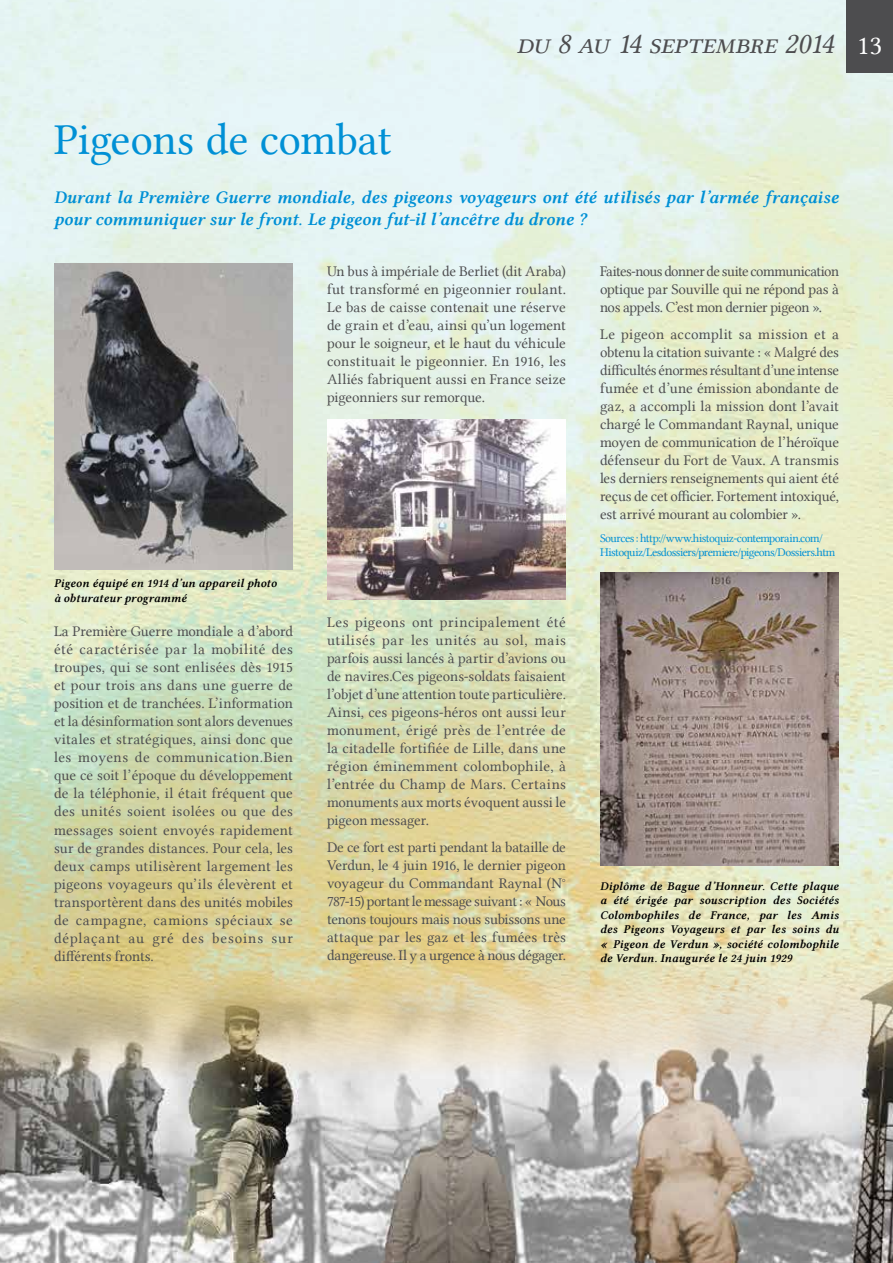
<style>
.page{position:relative;width:893px;height:1263px;background:#fff}
.page>*{position:absolute;margin:0;border:0;box-sizing:border-box;transform-origin:0 0}
.t1{font:45px "Lin Libertine";letter-spacing:-.01em;color:#0090d5}
.t2{font:30px "Lin Libertine Capitals I";letter-spacing:-.01em;color:#4d4d4f}
.t3{font:18px/21.6px "Lin Libertine ZI";letter-spacing:-.01em;color:#0090d5}
.t4{font:15px/18px "Lin Libertine";letter-spacing:-.005em;color:#4d4d4f;text-align:justify}
.t5{font:12px/14.4px "Lin Libertine ZI";letter-spacing:.005em;color:#000}
.t6{font:12px/14.4px "Lin Libertine";letter-spacing:-.045em;color:#0090d5}
.s1{font-family:"Lin Libertine Capitals";font-size:27px;color:#fff}
</style>
<div class="page">
<img style="left:0;top:0;width:893px;height:967px">
<img style="left:0;top:967px;width:893px;height:296px">
<div style="left:846px;top:0;width:47px;height:73px;background:#4d4d4f"></div>
<img style="left:54px;top:263px;width:239px;height:307px">
<img style="left:327px;top:420px;width:239px;height:179px">
<img style="left:600px;top:573px;width:239px;height:292px">
<h1 class="t1" style="left:54px;top:114px;width:339px">Pigeons de combat</h1>
<h2 class="t2" style="left:516px;top:27px;width:367px">du 8 au 14 septembre 2014 <span class="s1">13</span></h2>
<p class="t3" style="left:54px;top:188px;width:786px">Durant la Première Guerre mondiale, des pigeons voyageurs ont été utilisés par l’armée française pour communiquer sur le front. Le pigeon fut-il l’ancêtre du drone ?</p>
<p class="t4" style="left:327px;top:263px;width:240px">Un bus à impériale de Berliet (dit Araba) fut transformé en pigeonnier roulant.<br>Le bas de caisse contenait une réserve de grain et d’eau, ainsi qu’un logement pour le soigneur, et le haut du véhicule constituait le pigeonnier. En 1916, les Alliés fabriquent aussi en France seize pigeonniers sur remorque.</p>
<p class="t5" style="left:54px;top:577px;width:224px">Pigeon équipé en 1914 d’un appareil photo à obturateur programmé</p>
<p class="t4" style="left:54px;top:623px;width:240px">La Première Guerre mondiale a d’abord été caractérisée par la mobilité des troupes, qui se sont enlisées dès 1915 et pour trois ans dans une guerre de position et de tranchées. L’information et la désinformation sont alors devenues vitales et stratégiques, ainsi donc que les moyens de communication.Bien que ce soit l’époque du développement de la téléphonie, il était fréquent que des unités soient isolées ou que des messages soient envoyés rapidement sur de grandes distances. Pour cela, les deux camps utilisèrent largement les pigeons voyageurs qu’ils élevèrent et transportèrent dans des unités mobiles de campagne, camions spéciaux se déplaçant au gré des besoins sur différents fronts.</p>
<p class="t4" style="left:327px;top:613px;width:240px">Les pigeons ont principalement été utilisés par les unités au sol, mais parfois aussi lancés à partir d’avions ou de navires.Ces pigeons-soldats faisaient l’objet d’une attention toute particulière.<br>Ainsi, ces pigeons-héros ont aussi leur monument, érigé près de l’entrée de la citadelle fortifiée de Lille, dans une région éminemment colombophile, à l’entrée du Champ de Mars. Certains monuments aux morts évoquent aussi le pigeon messager.</p>
<p class="t4" style="left:327px;top:838px;width:240px">De ce fort est parti pendant la bataille de Verdun, le 4 juin 1916, le dernier pigeon voyageur du Commandant Raynal (N° 787-15) portant le message suivant : « Nous tenons toujours mais nous subissons une attaque par les gaz et les fumées très dangereuse. Il y a urgence à nous dégager.</p>
<p class="t4" style="left:600px;top:263px;width:240px">Faites-nous donner de suite communication optique par Souville qui ne répond pas à nos appels. C’est mon dernier pigeon ».</p>
<p class="t4" style="left:600px;top:325px;width:240px">Le pigeon accomplit sa mission et a obtenu la citation suivante : « Malgré des difficultés énormes résultant d’une intense fumée et d’une émission abondante de gaz, a accompli la mission dont l’avait chargé le Commandant Raynal, unique moyen de communication de l’héroïque défenseur du Fort de Vaux. A transmis les derniers renseignements qui aient été reçus de cet officier. Fortement intoxiqué, est arrivé mourant au colombier ».</p>
<p class="t6" style="left:600px;top:531px;width:237px">Sources : http://www.histoquiz-contemporain.com/<br>Histoquiz/Lesdossiers/premiere/pigeons/Dossiers.htm</p>
<p class="t5" style="left:600px;top:879px;width:240px;text-align:justify">Diplôme de Bague d’Honneur. Cette plaque a été érigée par souscription des Sociétés Colombophiles de France, par les Amis des Pigeons Voyageurs et par les soins du « Pigeon de Verdun », société colombophile de Verdun. Inaugurée le 24 juin 1929</p>
</div>
